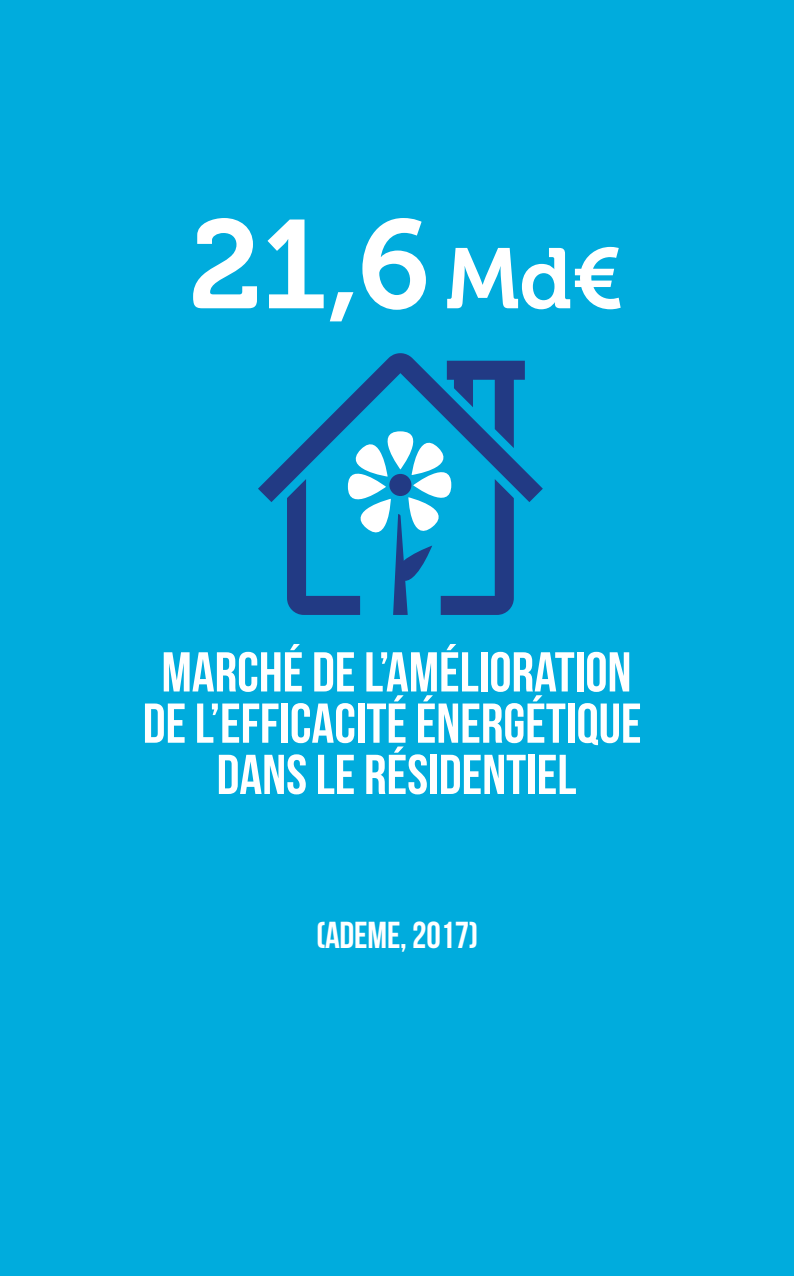
<style>
.page{position:relative;width:794px;height:1276px;background:#00acdd}
.page>*{position:absolute;margin:0;border:0;box-sizing:border-box;transform-origin:0 0}
.t1{font:125px "Museo 700";color:#fff}
.t2{font:56px/51.2px "Bebas Neue";color:#fff;text-align:center}
.Titre_point{font:37.5px "Bebas Neue";letter-spacing:-.005em;color:#fff}
.s1{font-size:85px}
</style>
<div class="page">
<svg style="left:258px;top:353px;width:285px;height:262px"></svg>
<svg style="left:340px;top:427px;width:119px;height:188px"></svg>
<div style="left:389px;top:474px;width:22px;height:22px;background:#223a84;border-radius:50%"></div>
<p class="t1" style="left:189px;top:195px;width:436px">21,6 <span class="s1">Md€</span></p>
<p class="t2" style="left:143px;top:646px;width:500px">MARCHÉ DE L’AMÉLIORATION<br>DE L’EFFICACITÉ ÉNERGÉTIQUE<br>DANS LE RÉSIDENTIEL</p>
<p class="Titre_point" style="left:316px;top:914px;width:164px">(ADEME, 2017)</p>
</div>
